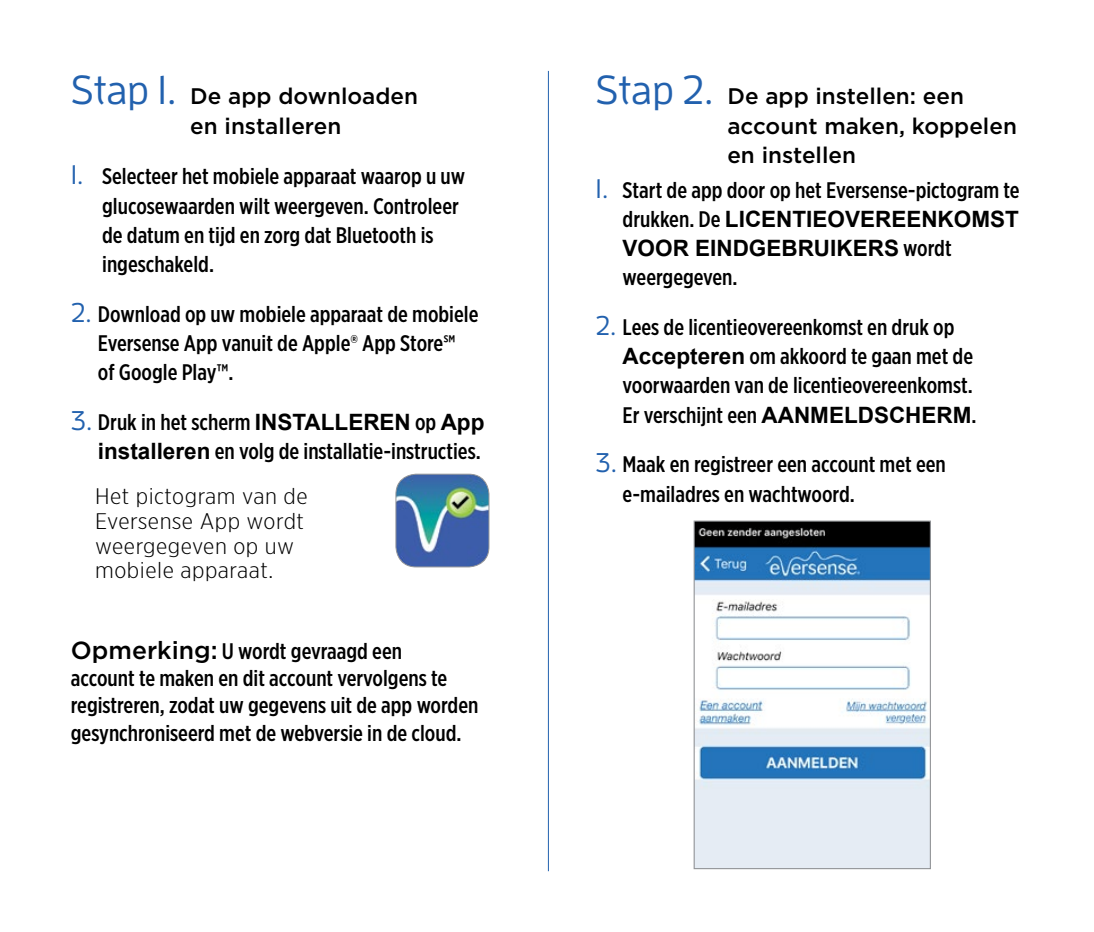
<style>
.page{position:relative;width:1094px;height:932px;background:#fff}
.page>*{position:absolute;margin:0;border:0;box-sizing:border-box;transform-origin:0 0}
.t1{font:500 22.5px/29.2px "Gotham X Narrow";color:#000}
.t2{font:500 22.5px/29.2px "Gotham";color:#000}
.t3{font:300 22.5px/24.8px "Gotham X Narrow";letter-spacing:.02em;color:#000;scale:1.2 1}
.t4{font:700 22.5px/29.2px "Arial";color:#000}
.s1{font-family:"Enzo Pro";font-size:40.5px;color:#2261ae}
.s2{font-family:"Enzo Pro";font-size:27px;color:#2261ae}
.s3{font-family:"Gotham X Narrow";font-weight:500}
.s4{font-family:"Arial";font-weight:700}
.s5{font-family:"Gotham";font-size:24.75px}
</style>
<div class="page">
<img style="left:396px;top:474px;width:93px;height:93px">
<div style="left:395px;top:474px;width:94px;height:93px;border:1px solid #939598;border-radius:20px"></div>
<img style="left:695px;top:522px;width:234px;height:345px">
<div style="left:693px;top:520px;width:238px;height:349px;border:1px solid #939598"></div>
<hr style="left:548px;top:71px;width:1px;height:800px;background:#2261ae">
<p class="t2" style="left:190px;top:82px;width:229px;text-indent:-119px"><span class="s1">Stap 1.</span> De app downloaden en installeren</p>
<p class="t2" style="left:727px;top:82px;width:291px;text-indent:-132px"><span class="s1">Stap 2.</span> De app instellen: een account maken, koppelen en instellen</p>
<p class="t1" style="left:595px;top:175px;width:425px"><span class="s2">1.</span> Start de app door op het Eversense-pictogram te</p>
<p class="t4" style="left:622px;top:205px;width:398px"><span class="s3">drukken. De</span> LICENTIEOVEREENKOMST<br>VOOR EINDGEBRUIKERS <span class="s3">wordt</span></p>
<p class="t1" style="left:622px;top:262px;width:116px">weergegeven.</p>
<p class="t1" style="left:622px;top:312px;width:355px;text-indent:-27px"><span class="s2">2.</span> Lees de licentieovereenkomst en druk op <span class="s4">Accepteren</span> om akkoord te gaan met de voorwaarden van de licentieovereenkomst.<br>Er verschijnt een <span class="s4">AANMELDSCHERM</span>.</p>
<p class="t1" style="left:622px;top:449px;width:325px;text-indent:-27px"><span class="s2">3.</span> Maak en registreer een account met een e-mailadres en wachtwoord.</p>
<p class="t1" style="left:102px;top:162px;width:364px;text-indent:-31px"><span class="s2">1.</span> Selecteer het mobiele apparaat waarop u uw glucosewaarden wilt weergeven. Controleer de datum en tijd en zorg dat Bluetooth is ingeschakeld.</p>
<p class="t1" style="left:98px;top:299px;width:382px;text-indent:-27px"><span class="s2">2.</span> Download op uw mobiele apparaat de mobiele<br>Eversense App vanuit de Apple® App Store℠<br>of Google Play™.</p>
<p class="t1" style="left:71px;top:407px;width:415px;text-align:right"><span class="s2">3.</span> Druk in het scherm <span class="s4">INSTALLEREN</span> op <span class="s4">App installeren</span> en volg de installatie-instructies.</p>
<p class="t3" style="left:95px;top:483px;width:178px">Het pictogram van de<br>Eversense App wordt weergegeven op uw mobiele apparaat.</p>
<p class="t1" style="left:71px;top:637px;width:409px;line-height:27px"><span class="s5">Opmerking:</span> U wordt gevraagd een<br>account te maken en dit account vervolgens te registreren, zodat uw gegevens uit de app worden gesynchroniseerd met de webversie in de cloud.</p>
</div>
